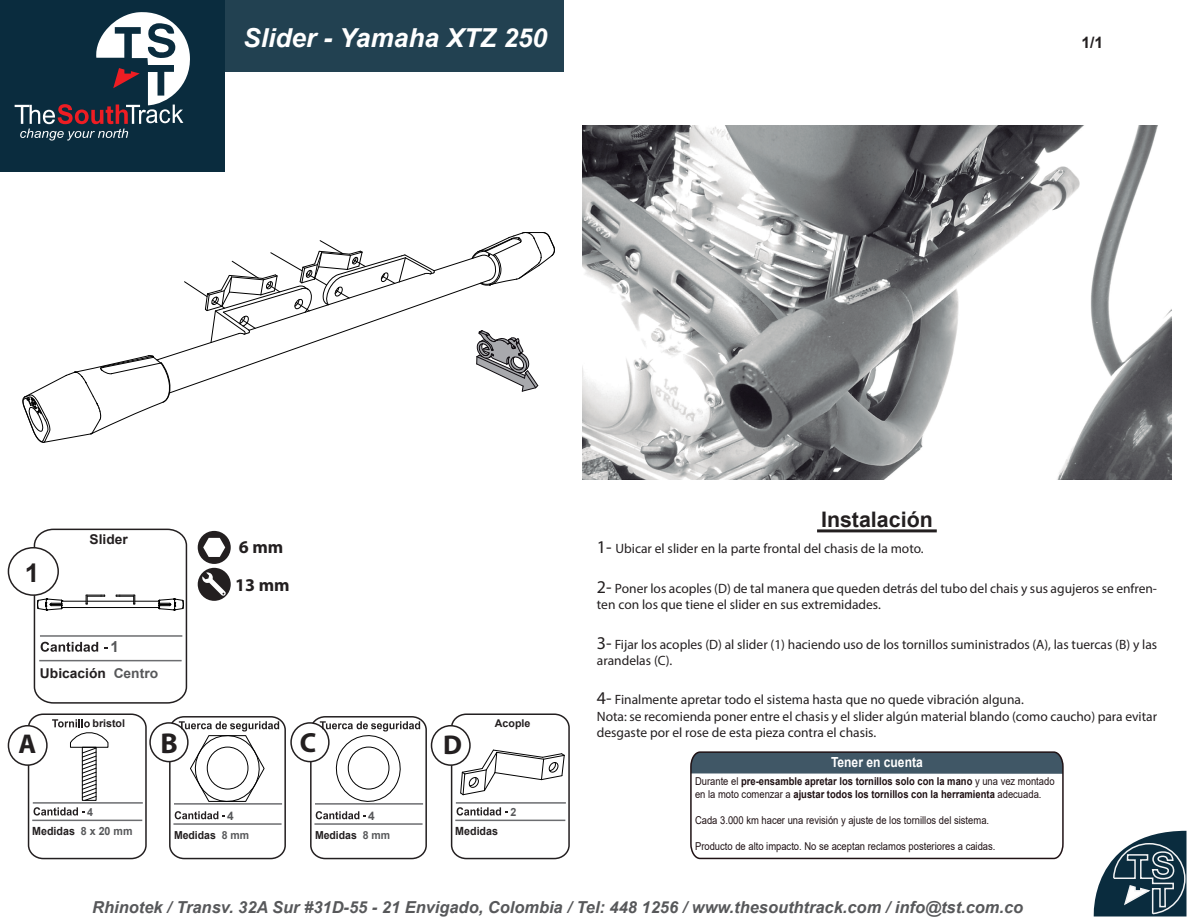
<style>
.page{position:relative;width:1188px;height:918px;background:#fff}
.page>*{position:absolute;margin:0;border:0;box-sizing:border-box;transform-origin:0 0}
.t1{font:700 28.8px "Myriad Pro";color:#231f20}
.t2{font:700 27.75px "Myriad Pro";color:#231f20}
.t3{font:700 27.15px "Myriad Pro";color:#231f20}
.t4{font:italic 700 26.1px "Arial";color:#fff}
.t5{font:700 25.8px "Arial";color:#231f20}
.t6{font:700 21.45px "Arial";color:#231f20}
.t7{font:700 18px/37.5px "Myriad Pro";color:#231f20}
.t8{font:italic 700 16.5px "Arial";color:#57585a}
.t9{font:700 15.75px "Arial";color:#231f20}
.t10{font:700 15.3px "Arial";color:#57585a}
.t11{font:700 13.95px "Arial";color:#fff;scale:.87 1}
.t12{font:13.5px/16.2px "Myriad Pro";color:#231f20}
.t13{font:700 13.5px "Arial";color:#231f20}
.t14{font:700 11.85px "Arial";color:#57585a}
.t15{font:700 11.25px "Arial";color:#231f20;scale:.95 1}
.t16{font:700 11.25px "Arial";color:#57585a;scale:.95 1}
.t17{font:700 11.1px "Arial";color:#231f20;scale:.95 1}
.t18{font:700 10.8px/13px "Arial";color:#1f1114;scale:.87 1}
.t19{font:10.8px "Arial";color:#1f1114;scale:.87 1}
.t20{font:700 10.65px "Arial";color:#231f20}
.s1{color:#57585a}
.s2{font-size:18px}
.s3{font-weight:400}
</style>
<div class="page">
<hr style="left:817px;top:529px;width:120px;height:3px;background:#231f20">
<div style="left:224px;top:0;width:340px;height:72px;background:#224151"></div>
<div style="left:0;top:0;width:224px;height:171px;background:#0a2c3e"></div>
<svg style="left:15px;top:12px;width:175px;height:129px"></svg>
<svg style="left:1093px;top:831px;width:93px;height:85px"></svg>
<div style="left:169px;top:716px;width:117px;height:143px;border:2px solid #231f20;border-radius:14px"></div>
<div style="left:150px;top:723px;width:38px;height:39px;background:#fff;border-radius:50%"></div>
<div style="left:149px;top:722px;width:40px;height:40px;border:2px solid #231f20;border-radius:50%"></div>
<hr style="left:173px;top:823px;width:109px;height:2px;background:#6c6d70">
<hr style="left:174px;top:803px;width:108px;height:2px;background:#6c6d70">
<svg style="left:175px;top:721px;width:104px;height:98px"></svg>
<div style="left:310px;top:716px;width:117px;height:143px;border:2px solid #231f20;border-radius:14px"></div>
<div style="left:291px;top:723px;width:38px;height:39px;background:#fff;border-radius:50%"></div>
<div style="left:290px;top:722px;width:40px;height:40px;border:2px solid #231f20;border-radius:50%"></div>
<hr style="left:314px;top:823px;width:109px;height:2px;background:#6c6d70">
<hr style="left:315px;top:803px;width:108px;height:2px;background:#6c6d70">
<svg style="left:316px;top:721px;width:104px;height:98px"></svg>
<div style="left:8px;top:547px;width:51px;height:49px;border:2px solid #231f20;border-radius:50%"></div>
<div style="left:451px;top:713px;width:119px;height:146px;border:2px solid #231f20;border-radius:14px"></div>
<div style="left:432px;top:726px;width:38px;height:39px;background:#fff;border-radius:50%"></div>
<div style="left:431px;top:725px;width:40px;height:41px;border:2px solid #231f20;border-radius:50%"></div>
<hr style="left:455px;top:820px;width:110px;height:1px;background:#6c6d70">
<hr style="left:456px;top:802px;width:110px;height:2px;background:#6c6d70">
<svg style="left:457px;top:807px;width:51px;height:9px"></svg>
<svg style="left:460px;top:749px;width:105px;height:47px"></svg>
<div style="left:28px;top:713px;width:119px;height:146px;border:2px solid #231f20;border-radius:14px"></div>
<div style="left:8px;top:726px;width:39px;height:39px;background:#fff;border-radius:50%"></div>
<div style="left:8px;top:725px;width:40px;height:41px;border:2px solid #231f20;border-radius:50%"></div>
<hr style="left:32px;top:820px;width:110px;height:1px;background:#6c6d70">
<hr style="left:33px;top:802px;width:110px;height:2px;background:#6c6d70">
<svg style="left:34px;top:807px;width:51px;height:9px"></svg>
<svg style="left:52px;top:719px;width:57px;height:82px"></svg>
<div style="left:82px;top:747px;width:14px;height:54px;border:1px solid #000001"></div>
<svg style="left:33px;top:528px;width:155px;height:176px"></svg>
<img style="left:583px;top:126px;width:588px;height:353px">
<svg style="left:198px;top:531px;width:33px;height:70px"></svg>
<svg style="left:22px;top:232px;width:533px;height:211px"></svg>
<svg style="left:690px;top:751px;width:374px;height:109px"></svg>
<h3 class="t4" style="left:243px;top:20px;width:305px">Slider - Yamaha XTZ 250</h3>
<p class="t9" style="left:1081px;top:31px;width:24px">1/1</p>
<h3 class="t5" style="left:25px;top:555px;width:16px">1</h3>
<p class="t13" style="left:90px;top:530px;width:40px">Slider</p>
<p class="t10" style="left:110px;top:636px;width:10px">1</p>
<p class="t13" style="left:40px;top:664px;width:120px">Ubicación <span class="s1">Centro</span></p>
<h3 class="t3" style="left:19px;top:726px;width:19px">A</h3>
<p class="t20" style="left:92px;top:716px;width:34px">bristol</p>
<h1 class="t1" style="left:160px;top:724px;width:19px">B</h1>
<h3 class="t7" style="left:235px;top:528px;width:56px">6 mm<br>13 mm</h3>
<h2 class="t2" style="left:300px;top:724px;width:18px">C</h2>
<p class="t16" style="left:87px;top:804px;width:8px">4</p>
<p class="t15" style="left:32px;top:823px;width:107px">Medidas <span class="s1">8 x 20 mm</span></p>
<p class="t14" style="left:227px;top:807px;width:8px">4</p>
<p class="t17" style="left:174px;top:828px;width:81px">Medidas <span class="s1">8 mm</span></p>
<p class="t14" style="left:368px;top:807px;width:8px">4</p>
<p class="t17" style="left:315px;top:828px;width:81px">Medidas <span class="s1">8 mm</span></p>
<h3 class="t3" style="left:443px;top:728px;width:20px">D</h3>
<p class="t20" style="left:495px;top:716px;width:37px">Acople</p>
<p class="t16" style="left:510px;top:804px;width:8px">2</p>
<p class="t15" style="left:455px;top:823px;width:46px">Medidas</p>
<h3 class="t6" style="left:821px;top:504px;width:113px">Instalación</h3>
<p class="t12" style="left:597px;top:540px;width:328px"><span class="s2">1-</span> Ubicar el slider en la parte frontal del chasis de la moto.</p>
<p class="t12" style="left:597px;top:580px;width:562px"><span class="s2">2-</span> Poner los acoples (D) de tal manera que queden detrás del tubo del chais y sus agujeros se enfren&shy;ten con los que tiene el slider en sus extremidades.</p>
<p class="t12" style="left:597px;top:636px;width:562px"><span class="s2">3-</span> Fijar los acoples (D) al slider (1) haciendo uso de los tornillos suministrados (A), las tuercas (B) y las arandelas (C).</p>
<p class="t12" style="left:597px;top:692px;width:562px"><span class="s2">4-</span> Finalmente apretar todo el sistema hasta que no quede vibración alguna.<br>Nota: se recomienda poner entre el chasis y el slider algún material blando (como caucho) para evitar desgaste por el rose de esta pieza contra el chasis.</p>
<p class="t11" style="left:831px;top:753px;width:107px">Tener en cuenta</p>
<p class="t18" style="left:695px;top:775px;width:415px"><span class="s3">Durante el</span> pre-ensamble apretar los tornillos solo con la mano <span class="s3">y una vez montado en la moto comenzar a</span> ajustar todos los tornillos con la herramienta <span class="s3">adecuada.</span></p>
<p class="t19" style="left:695px;top:813px;width:340px">Cada 3.000 km hacer una revisión y ajuste de los tornillos del sistema.</p>
<p class="t19" style="left:695px;top:839px;width:347px">Producto de alto impacto. No se aceptan reclamos posteriores a caidas.</p>
<p class="t8" style="left:92px;top:896px;width:933px">Rhinotek / Transv. 32A Sur #31D-55 - 21 Envigado, Colombia / Tel: 448 1256 / www.thesouthtrack.com / info@tst.com.co</p>
</div>
